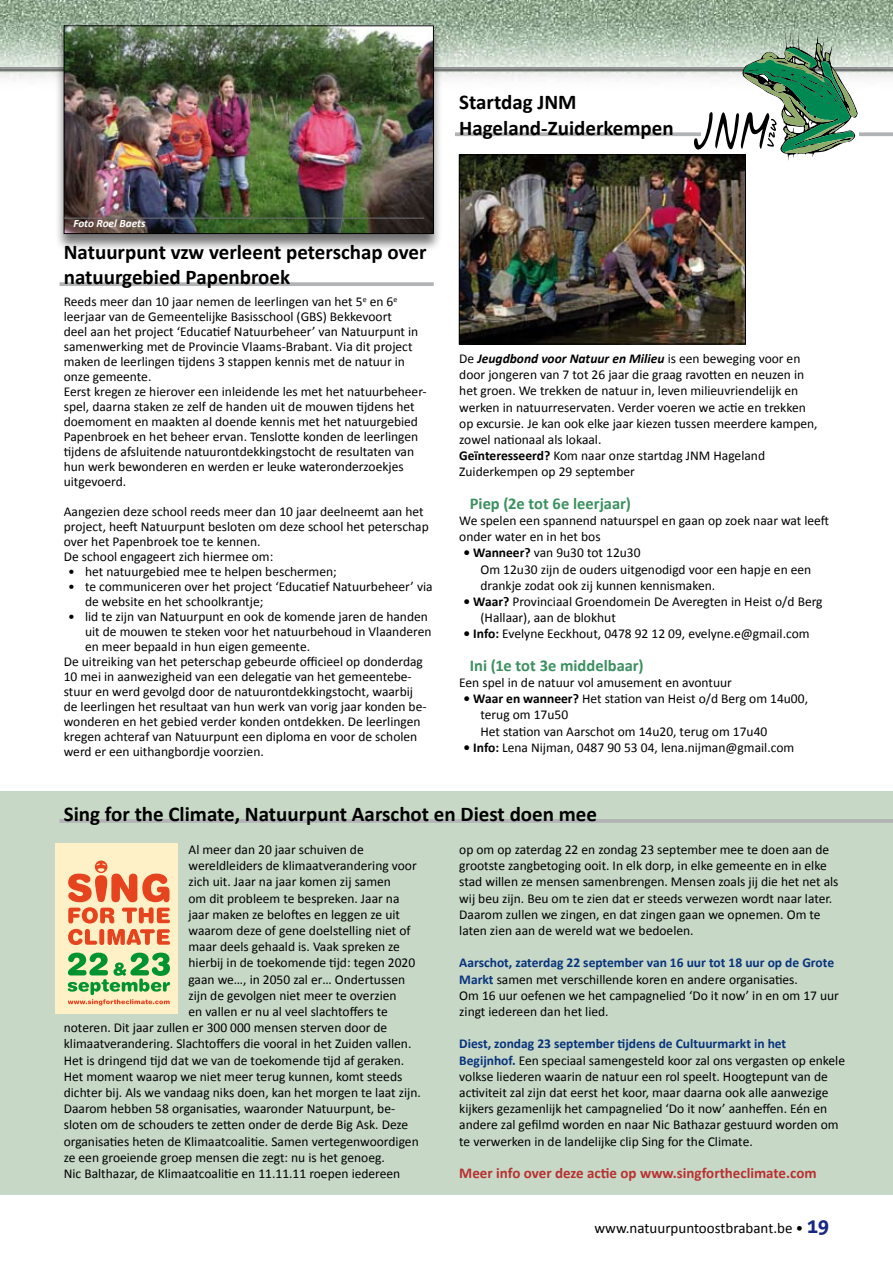
<style>
.page{position:relative;width:893px;height:1263px;background:#fff}
.page>*{position:absolute;margin:0;border:0;box-sizing:border-box;transform-origin:0 0}
.t1{font:700 21px/25.2px "Calibri";color:#000}
.t2{font:700 16.5px "Calibri";color:#3c9060}
.t3{font:700 15px "Calibri";color:#b83130}
.t4{font:15px "Calibri";color:#000}
.t5{font:13.5px/16.2px "Calibri";color:#000}
.t6{font:italic 700 11.25px "Calibri";color:#fff}
.s1{font-weight:700;font-style:italic}
.s2{font-weight:700}
.s3{font-weight:700;color:#07337c}
.s4{font-family:"The Sans Office";font-weight:700;font-size:21px;color:#172983}
</style>
<div class="page">
<svg style="left:60px;top:282px;width:374px;height:4px"></svg>
<img style="left:0;top:0;width:893px;height:35px">
<svg style="left:0;top:35px;width:893px;height:138px"></svg>
<hr style="left:0;top:67px;width:893px;height:2px;background:#87888a">
<div style="left:0;top:791px;width:893px;height:404px;background:#c7d8c7"></div>
<div style="left:55px;top:844px;width:123px;height:170px;background:#fff1c7"></div>
<svg style="left:68px;top:952px;width:102px;height:53px"></svg>
<svg style="left:68px;top:929px;width:29px;height:16px"></svg>
<div style="left:99px;top:929px;width:5px;height:16px;background:#e6441f;border-radius:3px"></div>
<svg style="left:108px;top:929px;width:62px;height:16px"></svg>
<svg style="left:68px;top:860px;width:102px;height:63px"></svg>
<div style="left:54px;top:25px;width:396px;height:233px;background:#000;opacity:.55"></div>
<img style="left:66px;top:28px;width:366px;height:204px">
<div style="left:64px;top:26px;width:370px;height:208px;border:1px solid #000"></div>
<hr style="left:60px;top:819px;width:833px;height:4px;background:#b1b3b4">
<img style="left:461px;top:156px;width:283px;height:186px">
<div style="left:459px;top:154px;width:287px;height:190px;border:1px solid #000"></div>
<svg style="left:455px;top:132px;width:438px;height:4px"></svg>
<svg style="left:694px;top:33px;width:164px;height:127px"></svg>
<hr style="left:63px;top:218px;width:361px;height:1px;background:#707173">
<h1 class="t1" style="left:459px;top:90px;width:216px">Startdag JNM<br>Hageland-Zuiderkempen</h1>
<p class="t6" style="left:73px;top:216px;width:74px">Foto Roel Baets</p>
<h1 class="t1" style="left:64px;top:240px;width:364px">Natuurpunt vzw verleent peterschap over natuurgebied Papenbroek</h1>
<p class="t5" style="left:64px;top:294px;width:364px;line-height:15px">Reeds meer dan 10 jaar nemen de leerlingen van het 5<sup>e</sup> en 6<sup>e </sup>leerjaar van de Gemeentelijke Basisschool (GBS) Bekkevoort<br>deel aan het project ‘Educatief Natuurbeheer’ van Natuurpunt in samenwerking met de Provincie Vlaams-Brabant. Via dit project maken de leerlingen tijdens 3 stappen kennis met de natuur in onze gemeente.<br>Eerst kregen ze hierover een inleidende les met het natuurbeheer&shy;spel, daarna staken ze zelf de handen uit de mouwen tijdens het doemoment en maakten al doende kennis met het natuurgebied Papenbroek en het beheer ervan. Tenslotte konden de leerlingen tijdens de afsluitende natuurontdekkingstocht de resultaten van hun werk bewonderen en werden er leuke wateronderzoekjes uitgevoerd.</p>
<p class="t5" style="left:64px;top:504px;width:366px;line-height:15px">Aangezien deze school reeds meer dan 10 jaar deelneemt aan het project, heeft Natuurpunt besloten om deze school het peterschap over het Papenbroek toe te kennen.<br>De school engageert zich hiermee om:</p>
<p class="t5" style="left:68px;top:564px;width:270px">• het natuurgebied mee te helpen beschermen;</p>
<p class="t5" style="left:85px;top:579px;width:349px;line-height:15px;text-indent:-17px">• te communiceren over het project ‘Educatief Natuurbeheer’ via de website en het schoolkrantje;</p>
<p class="t5" style="left:68px;top:609px;width:361px">• lid te zijn van Natuurpunt en ook de komende jaren de handen</p>
<p class="t5" style="left:85px;top:624px;width:348px">uit de mouwen te steken voor het natuurbehoud in Vlaanderen</p>
<p class="t5" style="left:85px;top:639px;width:227px">en meer bepaald in hun eigen gemeente.</p>
<p class="t5" style="left:64px;top:654px;width:361px">De uitreiking van het peterschap gebeurde officieel op donderdag</p>
<p class="t5" style="left:64px;top:669px;width:349px">10 mei in aanwezigheid van een delegatie van het gemeentebe-</p>
<p class="t5" style="left:64px;top:684px;width:351px">stuur en werd gevolgd door de natuurontdekkingstocht, waarbij</p>
<p class="t5" style="left:64px;top:699px;width:364px">de leerlingen het resultaat van hun werk van vorig jaar konden be-</p>
<p class="t5" style="left:64px;top:714px;width:358px">wonderen en het gebied verder konden ontdekken. De leerlingen</p>
<p class="t5" style="left:64px;top:729px;width:355px">kregen achteraf van Natuurpunt een diploma en voor de scholen</p>
<p class="t5" style="left:64px;top:744px;width:202px">werd er een uithangbordje voorzien.</p>
<p class="t5" style="left:459px;top:350px;width:360px">De <span class="s1">Jeugdbond voor Natuur en Milieu</span> is een beweging voor en door jongeren van 7 tot 26 jaar die graag ravotten en neuzen in het groen. We trekken de natuur in, leven milieuvriendelijk en werken in natuurreservaten. Verder voeren we actie en trekken op excursie. Je kan ook elke jaar kiezen tussen meerdere kampen, zowel nationaal als lokaal.<br><span class="s2">Geïnteresseerd?</span> Kom naar onze startdag JNM Hageland Zuiderkempen op 29 september</p>
<p class="t2" style="left:470px;top:493px;width:162px">Piep (2e tot 6e leerjaar)</p>
<p class="t5" style="left:459px;top:512px;width:371px">We spelen een spannend natuurspel en gaan op zoek naar wat leeft onder water en in het bos</p>
<p class="t5" style="left:480px;top:545px;width:332px;text-indent:-17px"><span class="s2">• Wanneer?</span> van 9u30 tot 12u30<br>Om 12u30 zijn de ouders uitgenodigd voor een hapje en een drankje zodat ook zij kunnen kennismaken.</p>
<p class="t5" style="left:480px;top:593px;width:344px;text-indent:-17px"><span class="s2">• Waar?</span> Provinciaal Groendomein De Averegten in Heist o/d Berg (Hallaar), aan de blokhut</p>
<p class="t5" style="left:463px;top:626px;width:348px"><span class="s2">• Info:</span> Evelyne Eeckhout, 0478 92 12 09, evelyne.e@gmail.com</p>
<p class="t2" style="left:470px;top:655px;width:175px">Ini (1e tot 3e middelbaar)</p>
<p class="t5" style="left:459px;top:674px;width:274px">Een spel in de natuur vol amusement en avontuur</p>
<p class="t5" style="left:480px;top:691px;width:329px;text-indent:-17px"><span class="s2">• Waar en wanneer?</span> Het station van Heist o/d Berg om 14u00, terug om 17u50<br>Het station van Aarschot om 14u20, terug om 17u40</p>
<p class="t5" style="left:463px;top:739px;width:332px"><span class="s2">• Info:</span> Lena Nijman, 0487 90 53 04, lena.nijman@gmail.com</p>
<h1 class="t1" style="left:64px;top:802px;width:535px">Sing for the Climate, Natuurpunt Aarschot en Diest doen mee</h1>
<p class="t5" style="left:459px;top:841px;width:381px">op om op zaterdag 22 en zondag 23 september mee te doen aan de grootste zangbetoging ooit. In elk dorp, in elke gemeente en in elke stad willen ze mensen samenbrengen. Mensen zoals jij die het net als wij beu zijn. Beu om te zien dat er steeds verwezen wordt naar later.<br>Daarom zullen we zingen, en dat zingen gaan we opnemen. Om te laten zien aan de wereld wat we bedoelen.</p>
<p class="t5" style="left:459px;top:955px;width:381px"><span class="s3">Aarschot, zaterdag 22 september van 16 uur tot 18 uur op de Grote Markt</span> samen met verschillende koren en andere organisaties.<br>Om 16 uur oefenen we het campagnelied ‘Do it now’ in en om 17 uur zingt iedereen dan het lied.</p>
<p class="t5" style="left:459px;top:1036px;width:387px"><span class="s3">Diest, zondag 23 september tijdens de Cultuurmarkt in het Begijnhof.</span> Een speciaal samengesteld koor zal ons vergasten op enkele volkse liederen waarin de natuur een rol speelt. Hoogtepunt van de activiteit zal zijn dat eerst het koor, maar daarna ook alle aanwezige kijkers gezamenlijk het campagnelied ‘Do it now’ aanheffen. Eén en andere zal gefilmd worden en naar Nic Bathazar gestuurd worden om te verwerken in de landelijke clip Sing for the Climate.</p>
<p class="t3" style="left:459px;top:1163px;width:359px">Meer info over deze actie op www.singfortheclimate.com</p>
<p class="t5" style="left:189px;top:841px;width:177px">Al meer dan 20 jaar schuiven de</p>
<p class="t5" style="left:189px;top:857px;width:230px">wereldleiders de klimaatverandering voor</p>
<p class="t5" style="left:189px;top:874px;width:204px">zich uit. Jaar na jaar komen zij samen</p>
<p class="t5" style="left:189px;top:890px;width:212px">om dit probleem te bespreken. Jaar na</p>
<p class="t5" style="left:189px;top:906px;width:213px">jaar maken ze beloftes en leggen ze uit</p>
<p class="t5" style="left:189px;top:922px;width:224px">waarom deze of gene doelstelling niet of</p>
<p class="t5" style="left:189px;top:938px;width:213px">maar deels gehaald is. Vaak spreken ze</p>
<p class="t5" style="left:189px;top:955px;width:228px">hierbij in de toekomende tijd: tegen 2020</p>
<p class="t5" style="left:189px;top:971px;width:218px">gaan we…, in 2050 zal er… Ondertussen</p>
<p class="t5" style="left:189px;top:987px;width:210px">zijn de gevolgen niet meer te overzien</p>
<p class="t5" style="left:189px;top:1003px;width:201px">en vallen er nu al veel slachtoffers te</p>
<p class="t5" style="left:64px;top:1019px;width:325px">noteren. Dit jaar zullen er 300 000 mensen sterven door de</p>
<p class="t5" style="left:64px;top:1036px;width:349px">klimaatverandering. Slachtoffers die vooral in het Zuiden vallen.</p>
<p class="t5" style="left:64px;top:1052px;width:342px">Het is dringend tijd dat we van de toekomende tijd af geraken.</p>
<p class="t5" style="left:64px;top:1068px;width:340px">Het moment waarop we niet meer terug kunnen, komt steeds</p>
<p class="t5" style="left:64px;top:1084px;width:359px">dichter bij. Als we vandaag niks doen, kan het morgen te laat zijn.</p>
<p class="t5" style="left:64px;top:1100px;width:333px">Daarom hebben 58 organisaties, waaronder Natuurpunt, be-</p>
<p class="t5" style="left:64px;top:1117px;width:346px">sloten om de schouders te zetten onder de derde Big Ask. Deze</p>
<p class="t5" style="left:64px;top:1133px;width:356px">organisaties heten de Klimaatcoalitie. Samen vertegenwoordigen</p>
<p class="t5" style="left:64px;top:1149px;width:323px">ze een groeiende groep mensen die zegt: nu is het genoeg.</p>
<p class="t5" style="left:64px;top:1165px;width:338px">Nic Balthazar, de Klimaatcoalitie en 11.11.11 roepen iedereen</p>
<p class="t4" style="left:594px;top:1219px;width:236px">www.natuurpuntoostbrabant.be • <span class="s4">19</span></p>
</div>
